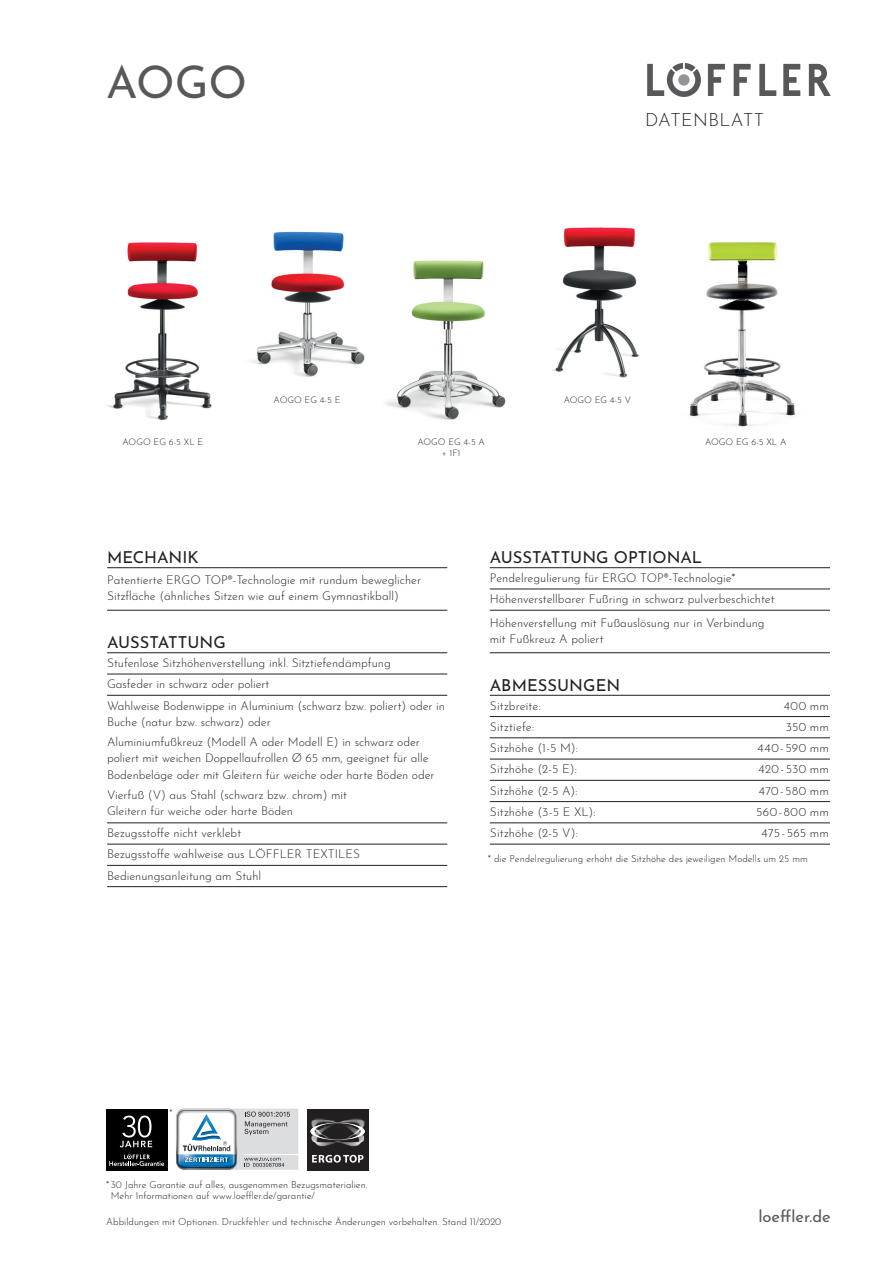
<style>
.page{position:relative;width:893px;height:1263px;background:#fff}
.page>*{position:absolute;margin:0;border:0;box-sizing:border-box;transform-origin:0 0}
.t1{font:45px "Josefin Sans";color:#57585a}
.t2{font:300 18px "Josefin Sans";letter-spacing:.025em;color:#231f20}
.t3{font:16.5px "Josefin Sans";color:#231f20}
.t4{font:16.5px "Josefin Sans";color:#57585a}
.t5{font:300 12px/21.3px "Josefin Sans";color:#231f20}
.t6{font:300 9.75px/10.5px "Josefin Sans";color:#231f20}
.t7{font:300 9.3px "Josefin Sans";color:#231f20}
.t8{font:300 9px/10.8px "Josefin Sans";color:#231f20;text-align:center}
</style>
<div class="page">
<svg style="left:708px;top:64px;width:17px;height:32px"></svg>
<svg style="left:734px;top:64px;width:17px;height:32px"></svg>
<svg style="left:783px;top:64px;width:17px;height:32px"></svg>
<svg style="left:809px;top:64px;width:22px;height:32px"></svg>
<svg style="left:647px;top:63px;width:54px;height:34px"></svg>
<svg style="left:759px;top:64px;width:17px;height:32px"></svg>
<div style="left:106px;top:1109px;width:61px;height:61px;background:#000"></div>
<svg style="left:120px;top:1115px;width:32px;height:32px"></svg>
<svg style="left:109px;top:1154px;width:55px;height:12px"></svg>
<svg style="left:176px;top:1108px;width:123px;height:62px"></svg>
<img style="left:106px;top:242px;width:106px;height:178px">
<img style="left:249px;top:231px;width:116px;height:146px">
<img style="left:552px;top:227px;width:87px;height:151px">
<img style="left:689px;top:242px;width:107px;height:185px">
<img style="left:385px;top:260px;width:121px;height:160px">
<div style="left:307px;top:1109px;width:61px;height:61px;background:#231f20"></div>
<svg style="left:312px;top:1155px;width:52px;height:7px"></svg>
<svg style="left:310px;top:1118px;width:55px;height:29px"></svg>
<hr style="left:107px;top:652px;width:340px;height:1px;background:#231f20">
<hr style="left:107px;top:674px;width:340px;height:1px;background:#231f20">
<hr style="left:107px;top:695px;width:340px;height:1px;background:#231f20">
<hr style="left:107px;top:823px;width:340px;height:1px;background:#231f20">
<hr style="left:107px;top:844px;width:340px;height:1px;background:#231f20">
<hr style="left:107px;top:865px;width:340px;height:1px;background:#231f20">
<hr style="left:107px;top:886px;width:340px;height:1px;background:#231f20">
<hr style="left:107px;top:567px;width:340px;height:1px;background:#231f20">
<hr style="left:107px;top:610px;width:340px;height:1px;background:#231f20">
<hr style="left:490px;top:801px;width:340px;height:1px;background:#231f20">
<hr style="left:490px;top:844px;width:340px;height:1px;background:#231f20">
<hr style="left:490px;top:823px;width:340px;height:1px;background:#231f20">
<hr style="left:490px;top:716px;width:340px;height:1px;background:#231f20">
<hr style="left:490px;top:737px;width:340px;height:1px;background:#231f20">
<hr style="left:490px;top:759px;width:340px;height:1px;background:#231f20">
<hr style="left:490px;top:780px;width:340px;height:1px;background:#231f20">
<hr style="left:490px;top:695px;width:340px;height:1px;background:#231f20">
<hr style="left:490px;top:567px;width:340px;height:1px;background:#231f20">
<hr style="left:490px;top:589px;width:340px;height:1px;background:#231f20">
<hr style="left:490px;top:610px;width:340px;height:1px;background:#231f20">
<hr style="left:490px;top:652px;width:340px;height:1px;background:#231f20">
<h1 class="t1" style="left:106px;top:44px;width:142px">AOGO</h1>
<h2 class="t2" style="left:645px;top:106px;width:121px">DATENBLATT</h2>
<p class="t8" style="left:123px;top:436px;width:82px">AOGO EG 6-5 XL E</p>
<p class="t8" style="left:274px;top:393px;width:68px">AOGO EG 4-5 E</p>
<p class="t8" style="left:417px;top:436px;width:69px">AOGO EG 4-5 A + 1F1</p>
<p class="t8" style="left:564px;top:393px;width:69px">AOGO EG 4-5 V</p>
<p class="t8" style="left:705px;top:436px;width:83px">AOGO EG 6-5 XL A</p>
<h3 class="t3" style="left:107px;top:544px;width:93px">MECHANIK</h3>
<p class="t5" style="left:107px;top:570px;width:316px;line-height:16.5px">Patentierte ERGO TOP®-Technologie mit rundum beweglicher<br>Sitzfläche (ähnliches Sitzen wie auf einem Gymnastikball)</p>
<h3 class="t3" style="left:107px;top:629px;width:120px">AUSSTATTUNG</h3>
<p class="t5" style="left:107px;top:651px;width:339px">Stufenlose Sitzhöhenverstellung inkl. Sitztiefendämpfung<br>Gasfeder in schwarz oder poliert<br>Wahlweise Bodenwippe in Aluminium (schwarz bzw. poliert) oder in</p>
<p class="t5" style="left:107px;top:711px;width:314px;line-height:19.6px">Buche (natur bzw. schwarz) oder<br>Aluminiumfußkreuz (Modell A oder Modell E) in schwarz oder</p>
<p class="t5" style="left:107px;top:749px;width:329px;line-height:16.5px">poliert mit weichen Doppellaufrollen Ø 65 mm, geeignet für alle<br>Bodenbeläge oder mit Gleitern für weiche oder harte Böden oder</p>
<p class="t5" style="left:107px;top:785px;width:241px;line-height:16.5px">Vierfuß (V) aus Stahl (schwarz bzw. chrom) mit<br>Gleitern für weiche oder harte Böden</p>
<p class="t5" style="left:107px;top:821px;width:254px">Bezugsstoffe nicht verklebt<br>Bezugsstoffe wahlweise aus LÖFFLER TEXTILES<br>Bedienungsanleitung am Stuhl</p>
<h3 class="t3" style="left:490px;top:544px;width:214px">AUSSTATTUNG OPTIONAL</h3>
<p class="t5" style="left:490px;top:566px;width:286px">Pendelregulierung für ERGO TOP®-Technologie*<br>Höhenverstellbarer Fußring in schwarz pulverbeschichtet</p>
<p class="t5" style="left:490px;top:613px;width:276px;line-height:16.5px">Höhenverstellung mit Fußauslösung nur in Verbindung mit Fußkreuz A poliert</p>
<h3 class="t3" style="left:490px;top:671px;width:132px">ABMESSUNGEN</h3>
<p class="t5" style="left:490px;top:693px;width:53px">Sitzbreite:</p>
<p class="t5" style="left:784px;top:693px;width:47px">400 mm</p>
<p class="t5" style="left:490px;top:715px;width:46px">Sitztiefe:</p>
<p class="t5" style="left:786px;top:715px;width:45px">350 mm</p>
<p class="t5" style="left:490px;top:736px;width:90px">Sitzhöhe (1-5 M):</p>
<p class="t5" style="left:758px;top:736px;width:73px">440 - 590 mm</p>
<p class="t5" style="left:490px;top:757px;width:89px">Sitzhöhe (2-5 E):</p>
<p class="t5" style="left:758px;top:757px;width:72px">420 - 530 mm</p>
<p class="t5" style="left:490px;top:779px;width:89px">Sitzhöhe (2-5 A):</p>
<p class="t5" style="left:759px;top:779px;width:71px">470 - 580 mm</p>
<p class="t5" style="left:490px;top:800px;width:107px">Sitzhöhe (3-5 E XL):</p>
<p class="t5" style="left:756px;top:800px;width:74px">560 - 800 mm</p>
<p class="t5" style="left:490px;top:821px;width:90px">Sitzhöhe (2-5 V):</p>
<p class="t5" style="left:762px;top:821px;width:69px">475 - 565 mm</p>
<p class="t6" style="left:488px;top:852px;width:321px">* die Pendelregulierung erhöht die Sitzhöhe des jeweiligen Modells um 25 mm</p>
<p class="t7" style="left:169px;top:1105px;width:5px">*</p>
<p class="t6" style="left:111px;top:1179px;width:258px;text-indent:-4px">* 30 Jahre Garantie auf alles, ausgenommen Bezugsmaterialien.<br>Mehr Informationen auf www.loeffler.de/garantie/</p>
<p class="t6" style="left:106px;top:1215px;width:396px">Abbildungen mit Optionen. Druckfehler und technische Änderungen vorbehalten. Stand 11/2020</p>
<h3 class="t4" style="left:758px;top:1203px;width:74px">loeffler.de</h3>
</div>
